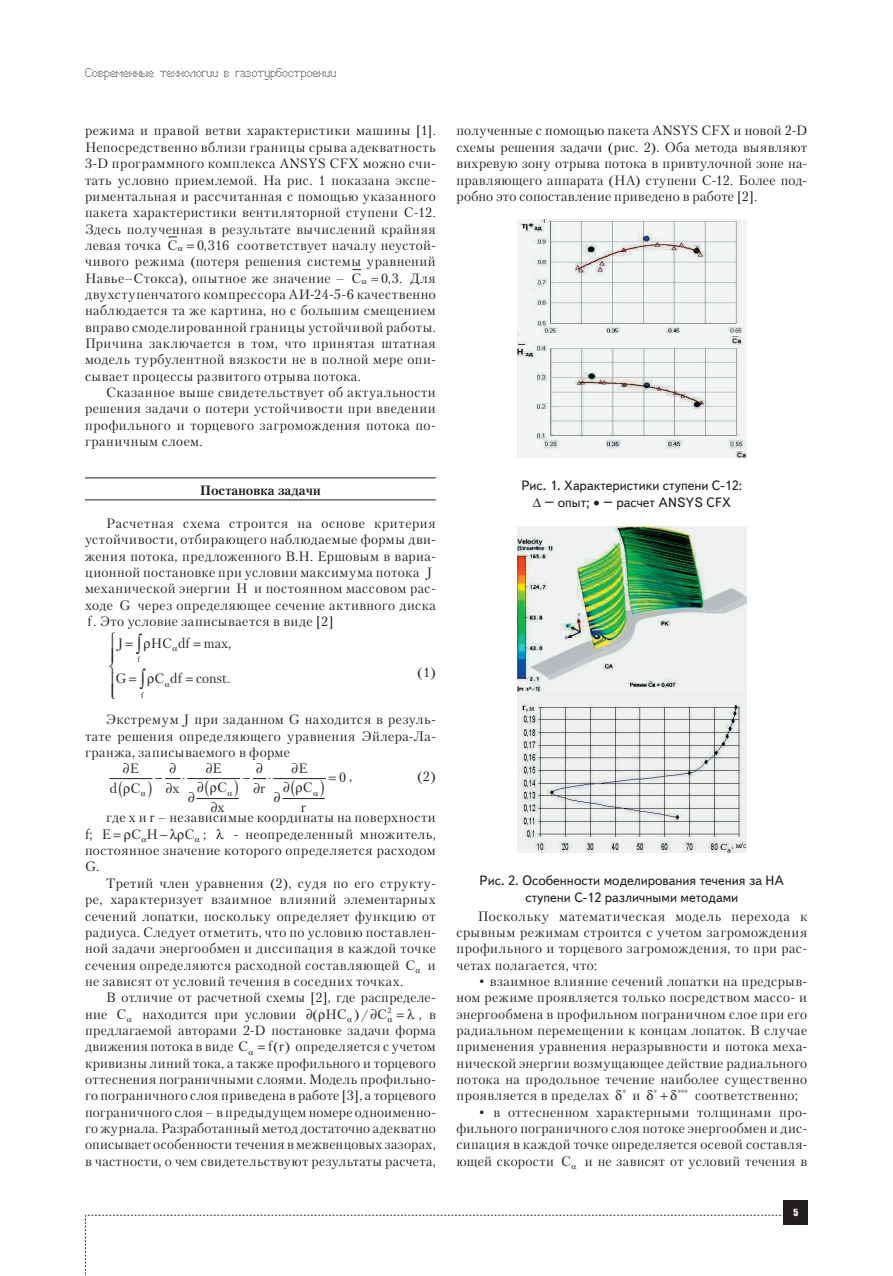
<style>
.page{position:relative;width:893px;height:1276px;background:#fff}
.page>*{position:absolute;margin:0;border:0;box-sizing:border-box;transform-origin:0 0}
.t1{font:13.5px/16.4px "Petersburg C";letter-spacing:.03em;color:#231f20;text-align:justify}
.t2{font:13.5px/16.2px "Text Book C";color:#231f20;text-align:center}
.t3{font:700 13.5px "Petersburg C";color:#231f20}
.t4{font:12px "Perfo";letter-spacing:.015em;color:#231f20}
.t5{font:9px "Impact";color:#fff}
.t6{font:7.8px "Petersburg C";color:#231f20}
</style>
<div class="page">
<svg style="left:85px;top:1215px;width:699px;height:61px"></svg>
<div style="left:784px;top:1200px;width:24px;height:25px;background:#231f20"></div>
<hr style="left:85px;top:477px;width:351px;height:1px;background:#231f20">
<hr style="left:85px;top:499px;width:351px;height:1px;background:#231f20">
<hr style="left:109px;top:778px;width:43px;height:1px;background:#231f20">
<hr style="left:197px;top:798px;width:42px;height:1px;background:#231f20">
<hr style="left:187px;top:778px;width:53px;height:1px;background:#231f20">
<hr style="left:282px;top:798px;width:43px;height:1px;background:#231f20">
<hr style="left:273px;top:778px;width:53px;height:1px;background:#231f20">
<img style="left:518px;top:220px;width:229px;height:238px">
<img style="left:517px;top:526px;width:230px;height:327px">
<svg style="left:313px;top:778px;width:13px;height:2px"></svg>
<svg style="left:141px;top:778px;width:75px;height:22px"></svg>
<svg style="left:228px;top:778px;width:74px;height:22px"></svg>
<p class="t4" style="left:85px;top:66px;width:253px">Современные технологии в газотурбостроении</p>
<p class="t1" style="left:85px;top:122px;width:352px">режима и правой ветви характеристики машины [1].<br>Непосредственно вблизи границы срыва адекватность 3-D программного комплекса ANSYS CFX можно счи&shy;тать условно приемлемой. На рис. 1 показана экспе&shy;риментальная и рассчитанная с помощью указанного пакета характеристики вентиляторной ступени С-12.<br>Здесь полученная в результате вычислений крайняя левая точка C</p>
<p class="t1" style="left:85px;top:237px;width:352px;text-indent:112px">0,316 соответствует началу неустой&shy;чивого режима (потеря решения системы уравнений Навье–Стокса), опытное же значение – C ≈ 0 3, . Для двухступенчатого компрессора АИ-24-5-6 качественно наблюдается та же картина, но с большим смещением вправо смоделированной границы устойчивой работы.<br>Причина заключается в том, что принятая штатная модель турбулентной вязкости не в полной мере опи&shy;сывает процессы развитого отрыва потока.</p>
<p class="t1" style="left:85px;top:384px;width:352px;text-indent:21px">Сказанное выше свидетельствует об актуальности решения задачи о потери устойчивости при введении профильного и торцевого загромождения потока по&shy;граничным слоем.</p>
<p class="t3" style="left:200px;top:482px;width:122px">Постановка задачи</p>
<p class="t1" style="left:85px;top:515px;width:352px;text-align:left;text-indent:21px">Расчетная схема строится на основе критерия устойчивости, отбирающего наблюдаемые формы дви&shy;жения потока, предложенного В.Н. Ершовым в вариа&shy;ционной постановке при условии максимума потока J механической энергии H и постоянном массовом рас&shy;ходе G через определяющее сечение активного диска f. Это условие записывается в виде [2]</p>
<p class="t1" style="left:117px;top:635px;width:7px">J</p>
<p class="t1" style="left:151px;top:635px;width:40px">HC df</p>
<p class="t1" style="left:115px;top:670px;width:12px">G</p>
<p class="t1" style="left:154px;top:670px;width:77px">C df const.</p>
<p class="t1" style="left:204px;top:635px;width:29px">max,</p>
<p class="t6" style="left:138px;top:655px;width:4px">f</p>
<p class="t1" style="left:417px;top:664px;width:20px">(1)</p>
<p class="t1" style="left:106px;top:711px;width:331px">Экстремум J при заданном G находится в резуль-</p>
<p class="t1" style="left:85px;top:727px;width:352px">тате решения определяющего уравнения Эйлера-Ла-</p>
<p class="t1" style="left:85px;top:744px;width:206px">гранжа, записываемого в форме</p>
<p class="t1" style="left:123px;top:760px;width:17px">∂E</p>
<p class="t1" style="left:166px;top:779px;width:15px">∂x</p>
<p class="t6" style="left:141px;top:690px;width:4px">f</p>
<p class="t1" style="left:206px;top:760px;width:17px">∂E</p>
<p class="t1" style="left:211px;top:799px;width:15px">∂x</p>
<p class="t1" style="left:292px;top:760px;width:17px">∂E</p>
<p class="t1" style="left:339px;top:768px;width:15px">0,</p>
<p class="t1" style="left:417px;top:767px;width:20px">(2)</p>
<p class="t1" style="left:85px;top:809px;width:352px;text-indent:21px">где х и r – независимые координаты на поверхности f; E</p>
<p class="t1" style="left:110px;top:779px;width:32px">d C</p>
<p class="t1" style="left:217px;top:779px;width:12px">C</p>
<p class="t1" style="left:301px;top:777px;width:14px;line-height:20.1px">C r</p>
<p class="t1" style="left:253px;top:779px;width:14px">∂r</p>
<p class="t1" style="left:131px;top:825px;width:38px">C H−</p>
<p class="t1" style="left:185px;top:825px;width:23px">C ;</p>
<p class="t1" style="left:85px;top:825px;width:352px;text-indent:149px">- неопределенный множитель, постоянное значение которого определяется расходом G.</p>
<p class="t1" style="left:85px;top:874px;width:352px;text-indent:21px">Третий член уравнения (2), судя по его структу&shy;ре, характеризует взаимное влияний элементарных сечений лопатки, поскольку определяет функцию от радиуса. Следует отметить, что по условию поставлен&shy;ной задачи энергообмен и диссипация в каждой точке сечения определяются расходной составляющей C и не зависят от условий течения в соседних точках.</p>
<p class="t1" style="left:85px;top:989px;width:352px;text-indent:21px">В отличие от расчетной схемы [2], где распределе&shy;ние C находится при условии ∂(</p>
<p class="t1" style="left:326px;top:1005px;width:68px">HC / C<sup>2</sup></p>
<p class="t1" style="left:354px;top:1005px;width:7px">)</p>
<p class="t1" style="left:85px;top:1005px;width:352px;text-indent:334px">, в предлагаемой авторами 2-D постановке задачи форма движения потока в виде C</p>
<p class="t1" style="left:85px;top:1038px;width:352px;text-indent:183px">f r( ) определяется с учетом кривизны линий тока, а также профильного и торцевого оттеснения пограничными слоями. Модель профильно&shy;го пограничного слоя приведена в работе [3], а торцевого пограничного слоя – в предыдущем номере одноименно&shy;го журнала. Разработанный метод достаточно адекватно описывает особенности течения в межвенцовых зазорах, в частности, о чем свидетельствуют результаты расчета,</p>
<p class="t1" style="left:456px;top:122px;width:352px">полученные с помощью пакета ANSYS CFX и новой 2-D схемы решения задачи (рис. 2). Оба метода выявляют вихревую зону отрыва потока в привтулочной зоне на&shy;правляющего аппарата (НА) ступени С-12. Более под&shy;робно это сопоставление приведено в работе [2].</p>
<p class="t2" style="left:521px;top:478px;width:222px">Рис. 1. Характеристики ступени С-12: ∆ – опыт; • – расчет ANSYS CFX</p>
<p class="t2" style="left:480px;top:873px;width:306px">Рис. 2. Особенности моделирования течения за НА ступени С-12 различными методами</p>
<p class="t1" style="left:456px;top:907px;width:352px;text-indent:21px">Поскольку математическая модель перехода к срывным режимам строится с учетом загромождения профильного и торцевого загромождения, то при рас&shy;четах полагается, что:</p>
<p class="t1" style="left:456px;top:973px;width:352px;text-indent:21px">• взаимное влияние сечений лопатки на предсрыв&shy;ном режиме проявляется только посредством массо- и энергообмена в профильном пограничном слое при его радиальном перемещении к концам лопаток. В случае применения уравнения неразрывности и потока меха&shy;нической энергии возмущающее действие радиального потока на продольное течение наиболее существенно проявляется в пределах ∗ и ∗</p>
<p class="t1" style="left:677px;top:1087px;width:122px">∗∗∗ соответственно;</p>
<p class="t1" style="left:456px;top:1103px;width:352px;text-indent:21px">• в оттесненном характерными толщинами про&shy;фильного пограничного слоя потоке энергообмен и дис&shy;сипация в каждой точке определяется осевой составля&shy;ющей скорости C и не зависят от условий течения в</p>
<p class="t5" style="left:793px;top:1205px;width:6px">5</p>
</div>
